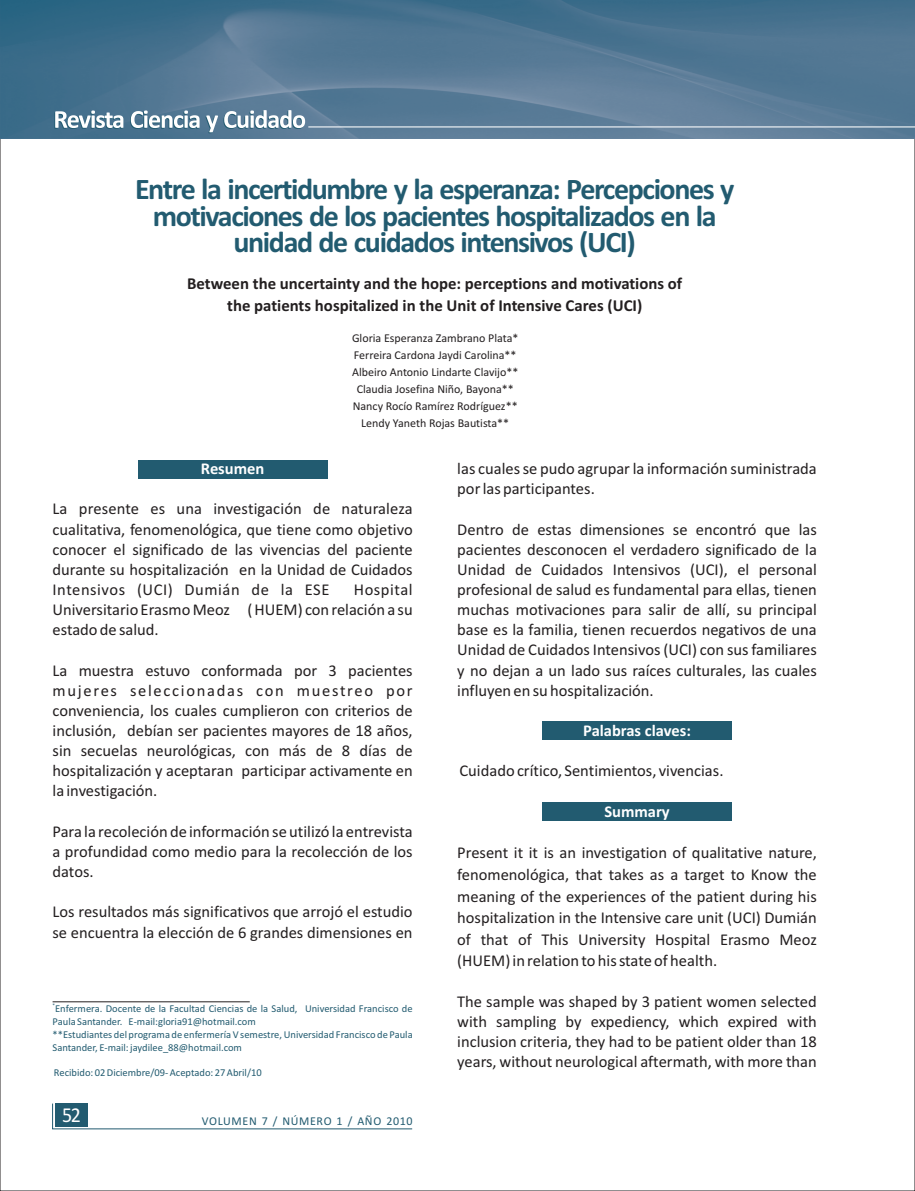
<style>
.page{position:relative;width:915px;height:1191px;background:#fff}
.page>*{position:absolute;margin:0;border:0;box-sizing:border-box;transform-origin:0 0}
.t1{font:700 30px/26.5px "Calibri";letter-spacing:-.045em;color:#225b70;text-align:center}
.t2{font:21.3px "Calibri";color:#fff;scale:.94 1}
.t3{font:700 16.8px/22.2px "Calibri";color:#231f20;text-align:center}
.t4{font:16.5px/20.1px "Calibri";color:#231f20;text-align:justify}
.t5{font:700 16.5px "Calibri";color:#fff}
.t6{font:12px/17px "Calibri";color:#231f20;text-align:center}
.t7{font:12px "Calibri";letter-spacing:.055em;color:#225b70}
.t8{font:10.5px/12.8px "Calibri";color:#225b70}
.t9{font:5.25px "Calibri";color:#225b70}
</style>
<div class="page">
<hr style="left:53px;top:1001px;width:197px;height:1px;background:#231f20">
<div style="left:138px;top:460px;width:189px;height:19px;background:#225b70"></div>
<div style="left:542px;top:721px;width:189px;height:19px;background:#225b70"></div>
<div style="left:542px;top:802px;width:189px;height:19px;background:#225b70"></div>
<img style="left:0;top:0;width:914px;height:139px">
<svg style="left:54px;top:110px;width:251px;height:23px"></svg>
<hr style="left:308px;top:126px;width:606px;height:1px;background:#fff">
<svg style="left:52px;top:1103px;width:361px;height:26px"></svg>
<h1 class="t1" style="left:135px;top:178px;width:600px">Entre la incertidumbre y la esperanza: Percepciones y motivaciones de los pacientes hospitalizados en la unidad de cuidados intensivos (UCI)</h1>
<p class="t3" style="left:187px;top:274px;width:496px">Between the uncertainty and the hope: perceptions and motivations of the patients hospitalized in the Unit of Intensive Cares (UCI)</p>
<p class="t6" style="left:352px;top:331px;width:168px">Gloria Esperanza Zambrano Plata* Ferreira Cardona Jaydi Carolina** Albeiro Antonio Lindarte Clavijo** Claudia Josefina Niño, Bayona** Nancy Rocío Ramírez Rodríguez** Lendy Yaneth Rojas Bautista**</p>
<p class="t5" style="left:201px;top:462px;width:65px">Resumen</p>
<p class="t4" style="left:53px;top:500px;width:361px">La presente es una investigación de naturaleza cualitativa, fenomenológica, que tiene como objetivo conocer el significado de las vivencias del paciente durante su hospitalización en la Unidad de Cuidados Intensivos (UCI) Dumián de la ESE</p>
<p class="t4" style="left:53px;top:581px;width:361px;text-indent:301px">Hospital Universitario Erasmo Meoz ( HUEM) con relación a su estado de salud.</p>
<p class="t4" style="left:52px;top:661px;width:361px">La muestra estuvo conformada por 3 pacientes mujeres seleccionadas con muestreo por conveniencia, los cuales cumplieron con criterios de inclusión, debían ser pacientes mayores de 18 años, sin secuelas neurológicas, con más de 8 días de hospitalización y aceptaran participar activamente en la investigación.</p>
<p class="t4" style="left:52px;top:822px;width:361px">Para la recoleción de información se utilizó la entrevista a profundidad como medio para la recolección de los datos.</p>
<p class="t4" style="left:52px;top:903px;width:361px">Los resultados más significativos que arrojó el estudio se encuentra la elección de 6 grandes dimensiones en</p>
<p class="t9" style="left:53px;top:1003px;width:4px">*</p>
<p class="t8" style="left:53px;top:1003px;width:361px">Enfermera. Docente de la Facultad Ciencias de la Salud, Universidad Francisco de Paula Santander. E-mail:gloria91@hotmail.com<br>**Estudiantes del programa de enfermería V semestre, Universidad Francisco de Paula Santander, E-mail: jaydilee_88@hotmail.com</p>
<p class="t8" style="left:54px;top:1067px;width:209px">Recibido: 02 Diciembre/09- Aceptado: 27 Abril/10</p>
<p class="t2" style="left:62px;top:1106px;width:22px">52</p>
<p class="t7" style="left:202px;top:1116px;width:212px">VOLUMEN 7 / NÚMERO 1 / AÑO 2010</p>
<p class="t4" style="left:457px;top:460px;width:361px">las cuales se pudo agrupar la información suministrada por las participantes.</p>
<p class="t4" style="left:457px;top:520px;width:361px">Dentro de estas dimensiones se encontró que las pacientes desconocen el verdadero significado de la Unidad de Cuidados Intensivos (UCI), el personal profesional de salud es fundamental para ellas, tienen muchas motivaciones para salir de allí, su principal base es la familia, tienen recuerdos negativos de una Unidad de Cuidados Intensivos (UCI) con sus familiares y no dejan a un lado sus raíces culturales, las cuales influyen en su hospitalización.</p>
<p class="t5" style="left:583px;top:723px;width:109px">Palabras claves:</p>
<p class="t4" style="left:459px;top:762px;width:265px">Cuidado crítico, Sentimientos, vivencias.</p>
<p class="t5" style="left:604px;top:804px;width:67px">Summary</p>
<p class="t4" style="left:457px;top:843px;width:361px;line-height:21.6px">Present it it is an investigation of qualitative nature, fenomenológica, that takes as a target to Know the meaning of the experiences of the patient during his hospitalization in the Intensive care unit (UCI) Dumián of that of This University Hospital Erasmo Meoz (HUEM) in relation to his state of health.</p>
<p class="t4" style="left:457px;top:992px;width:361px">The sample was shaped by 3 patient women selected with sampling by expediency, which expired with inclusion criteria, they had to be patient older than 18 years, without neurological aftermath, with more than</p>
</div>
